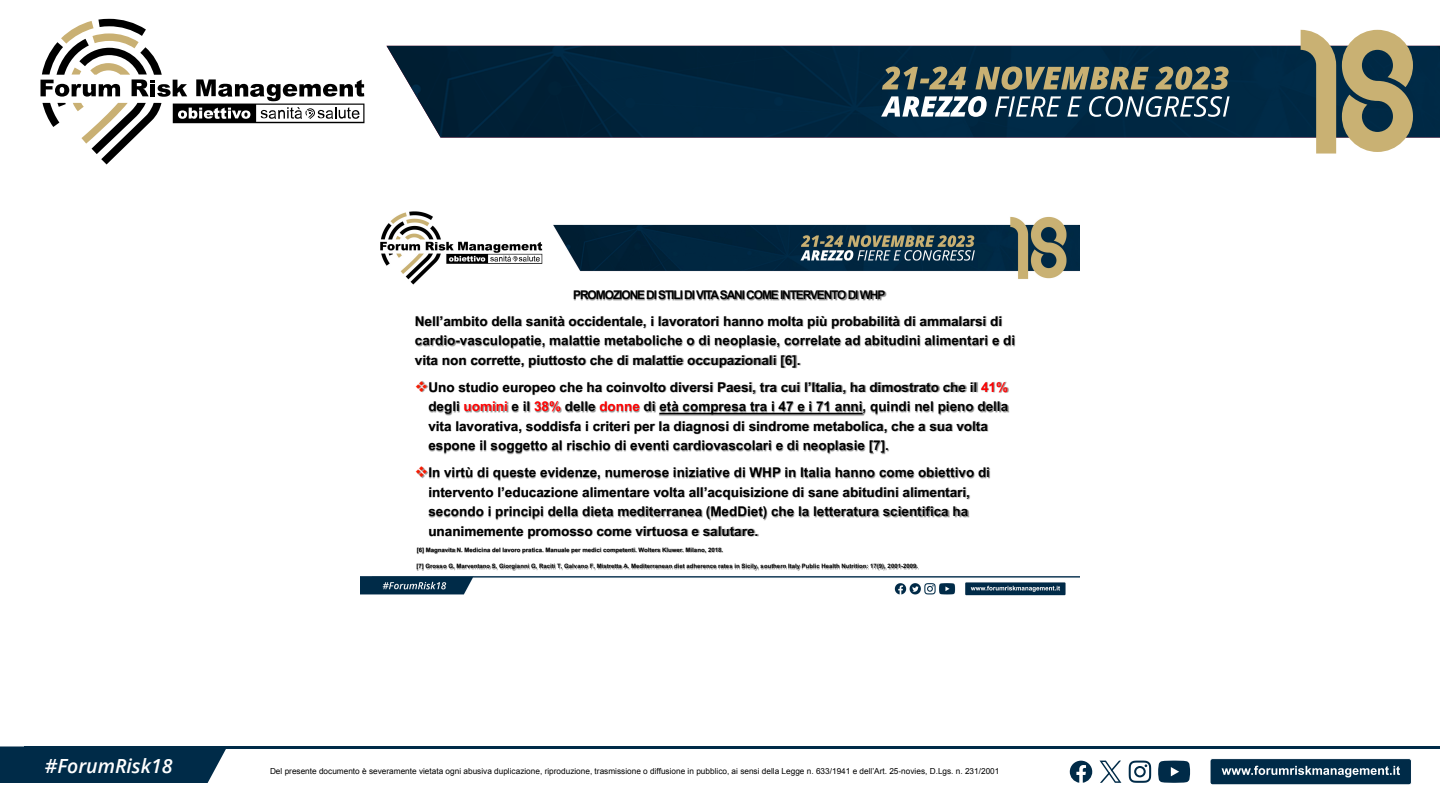
<style>
.page{position:relative;width:1440px;height:810px;background:#fff}
.page>*{position:absolute;margin:0;border:0;box-sizing:border-box;transform-origin:0 0}
.t1{font:italic 600 19.5px "Open Sans";color:#fff}
.t2{font:700 13.5px/19.5px "Arial";color:#000}
.t3{font:700 12px "Arial";letter-spacing:-.095em;color:#000}
.t4{font:8.25px "Arial";color:#000}
.t5{font:700 6px "Arial";letter-spacing:.005em;color:#000}
.s1{color:#f81b02}
.s2{color:#f00}
</style>
<div class="page">
<div style="left:0;top:746px;width:226px;height:37px;background:#002b48"></div>
<div style="left:1210px;top:759px;width:201px;height:26px;background:#002b48;border-radius:3px"></div>
<div style="left:1210px;top:758px;width:202px;height:27px;border:1px solid #fff;border-radius:3px"></div>
<svg style="left:1222px;top:766px;width:178px;height:11px"></svg>
<hr style="left:24px;top:746px;width:1416px;height:3px;background:#002b48">
<img style="left:386px;top:46px;width:1054px;height:92px">
<svg style="left:1342px;top:30px;width:71px;height:122px;background:#9a9575"></svg>
<svg style="left:1301px;top:30px;width:35px;height:124px;background:#929074"></svg>
<svg style="left:40px;top:19px;width:324px;height:145px"></svg>
<svg style="left:881px;top:96px;width:349px;height:21px"></svg>
<svg style="left:882px;top:66px;width:347px;height:24px;background:#656c5b"></svg>
<svg style="left:1129px;top:761px;width:22px;height:22px"></svg>
<svg style="left:1158px;top:761px;width:32px;height:22px"></svg>
<svg style="left:1070px;top:761px;width:22px;height:22px"></svg>
<svg style="left:1100px;top:761px;width:21px;height:22px"></svg>
<img style="left:360px;top:211px;width:720px;height:385px">
<img style="left:566px;top:283px;width:327px;height:25px">
<img style="left:406px;top:308px;width:610px;height:19px">
<img style="left:406px;top:327px;width:41px;height:20px">
<img style="left:447px;top:327px;width:4px;height:20px">
<img style="left:451px;top:327px;width:578px;height:31px">
<img style="left:406px;top:347px;width:408px;height:27px">
<img style="left:406px;top:374px;width:14px;height:31px">
<img style="left:420px;top:374px;width:553px;height:19px">
<img style="left:973px;top:374px;width:45px;height:19px">
<img style="left:420px;top:393px;width:35px;height:20px">
<img style="left:455px;top:393px;width:48px;height:20px">
<img style="left:503px;top:393px;width:22px;height:20px">
<img style="left:525px;top:393px;width:31px;height:20px">
<img style="left:556px;top:393px;width:35px;height:20px">
<img style="left:591px;top:393px;width:263px;height:20px">
<img style="left:635px;top:393px;width:34px;height:20px">
<img style="left:659px;top:412px;width:195px;height:1px">
<img style="left:854px;top:393px;width:168px;height:31px">
<img style="left:420px;top:413px;width:582px;height:31px">
<img style="left:420px;top:432px;width:483px;height:27px">
<img style="left:406px;top:459px;width:14px;height:31px">
<img style="left:420px;top:459px;width:584px;height:31px">
<img style="left:420px;top:479px;width:564px;height:31px">
<img style="left:420px;top:498px;width:282px;height:20px">
<img style="left:702px;top:498px;width:52px;height:20px">
<img style="left:754px;top:498px;width:228px;height:31px">
<img style="left:420px;top:518px;width:348px;height:31px">
<img style="left:413px;top:544px;width:9px;height:15px">
<img style="left:422px;top:544px;width:31px;height:15px">
<img style="left:453px;top:544px;width:181px;height:15px">
<img style="left:634px;top:544px;width:24px;height:15px">
<img style="left:658px;top:544px;width:20px;height:15px">
<img style="left:678px;top:544px;width:39px;height:15px">
<img style="left:717px;top:544px;width:20px;height:15px">
<img style="left:411px;top:560px;width:2px;height:15px">
<img style="left:413px;top:560px;width:39px;height:15px">
<img style="left:452px;top:560px;width:75px;height:15px">
<img style="left:488px;top:560px;width:16px;height:15px">
<img style="left:527px;top:560px;width:100px;height:15px">
<img style="left:627px;top:560px;width:43px;height:15px">
<img style="left:670px;top:560px;width:12px;height:15px">
<img style="left:682px;top:560px;width:32px;height:15px">
<img style="left:714px;top:560px;width:39px;height:15px">
<img style="left:730px;top:560px;width:16px;height:15px">
<img style="left:753px;top:560px;width:4px;height:15px">
<img style="left:757px;top:560px;width:27px;height:15px">
<img style="left:784px;top:560px;width:14px;height:15px">
<img style="left:798px;top:560px;width:99px;height:15px">
<img style="left:897px;top:560px;width:2px;height:15px">
<img style="left:899px;top:560px;width:24px;height:15px">
<p class="t3" style="left:573px;top:287px;width:314px">PROMOZIONE DI STILI DI VITA SANI COME INTERVENTO DI WHP</p>
<p class="t2" style="left:415px;top:311px;width:602px">Nell’ambito della sanità occidentale, i lavoratori hanno molta più probabilità di ammalarsi di cardio-vasculopatie, malattie metaboliche o di neoplasie, correlate ad abitudini alimentari e di vita non corrette, piuttosto che di malattie occupazionali [6].</p>
<p class="t2" style="left:428px;top:377px;width:581px;text-indent:-14px"><span class="s1">❖</span>Uno studio europeo che ha coinvolto diversi Paesi, tra cui l’Italia, ha dimostrato che il <span class="s2">41% </span>degli <span class="s2">uomini</span> e il <span class="s2">38%</span> delle <span class="s2">donne</span> di età compresa tra i 47 e i 71 anni, quindi nel pieno della vita lavorativa, soddisfa i criteri per la diagnosi di sindrome metabolica, che a sua volta espone il soggetto al rischio di eventi cardiovascolari e di neoplasie [7].</p>
<p class="t2" style="left:428px;top:463px;width:563px;text-indent:-14px"><span class="s1">❖</span>In virtù di queste evidenze, numerose iniziative di WHP in Italia hanno come obiettivo di intervento l’educazione alimentare volta all’acquisizione di sane abitudini alimentari, secondo i principi della dieta mediterranea (MedDiet) che la letteratura scientifica ha unanimemente promosso come virtuosa e salutare.</p>
<p class="t5" style="left:417px;top:546px;width:308px">[6] Magnavita N. Medicina del lavoro pratica. Manuale per medici competenti. Wolters Kluwer. Milano, 2018.</p>
<p class="t5" style="left:417px;top:562px;width:503px">[7] Grosso G, Marventano S, Giorgianni G, Raciti T, Galvano F, Mistretta A. Mediterranean diet adherence rates in Sicily, southern Italy Public Health Nutrition: 17(9), 2001-2009.</p>
<h1 class="t1" style="left:45px;top:752px;width:129px">#ForumRisk18</h1>
<p class="t4" style="left:270px;top:766px;width:731px">Del presente documento è severamente vietata ogni abusiva duplicazione, riproduzione, trasmissione o diffusione in pubblico, ai sensi della Legge n. 633/1941 e dell’Art. 25-novies, D.Lgs. n. 231/2001</p>
</div>
